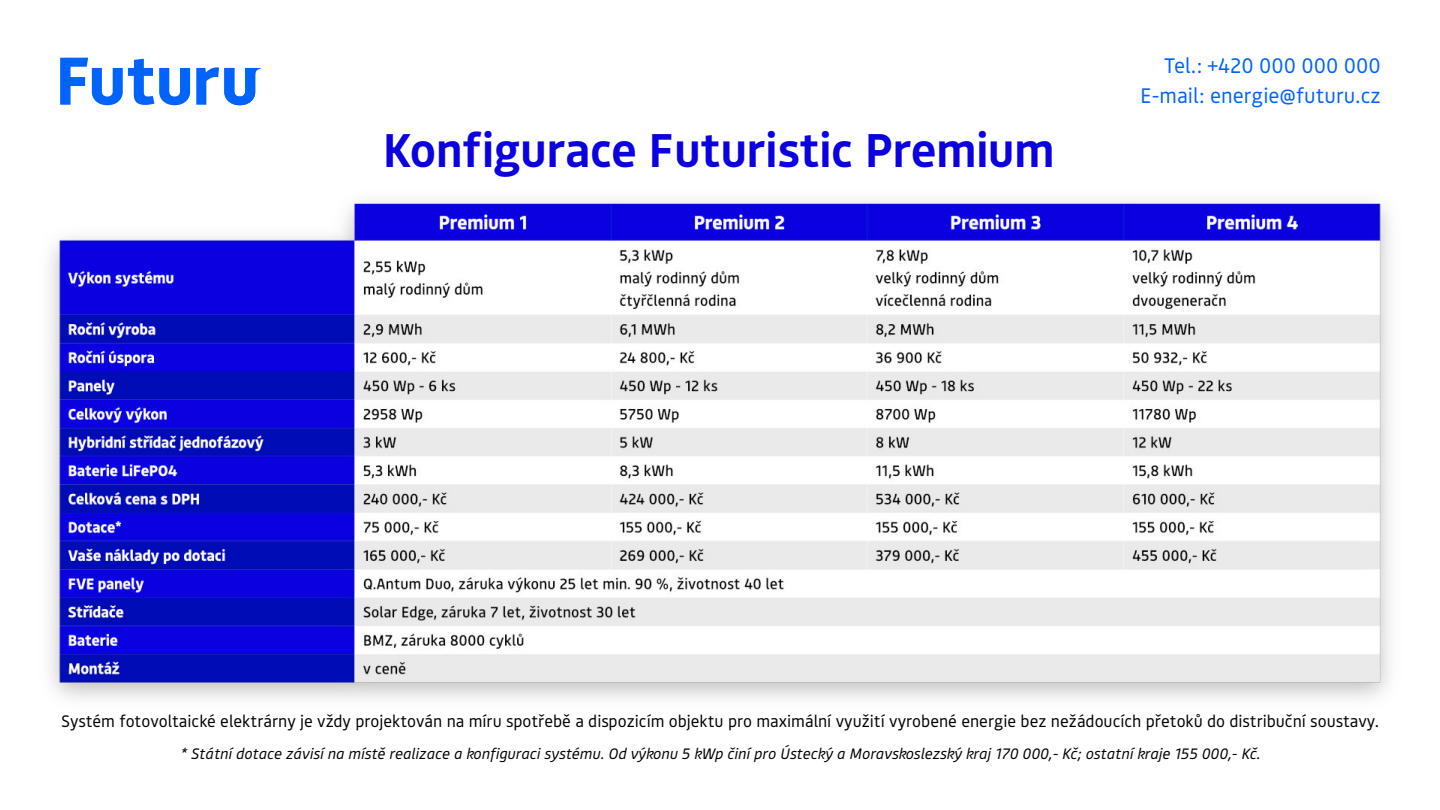
<style>
.page{position:relative;width:1440px;height:810px;background:#fff}
.page>*{position:absolute;margin:0;border:0;box-sizing:border-box;transform-origin:0 0}
.t1{font:600 47.03px "Bould";color:#0b00df}
.t2{font:20.92px/29.9px "Bould";color:#0064fc;text-align:right}
.t3{font:16.5px "Bould";color:#000}
.t4{font:italic 15px "Bould";color:#000}
</style>
<div class="page">
<img style="left:50px;top:200px;width:1340px;height:499px">
<svg style="left:60px;top:58px;width:130px;height:47px"></svg>
<svg style="left:196px;top:67px;width:66px;height:38px"></svg>
<h1 class="t1" style="left:383px;top:123px;width:673px">Konfigurace Futuristic Premium</h1>
<p class="t2" style="left:1140px;top:51px;width:242px">Tel.: +420 000 000 000<br>E-mail: energie@futuru.cz</p>
<p class="t3" style="left:61px;top:711px;width:1319px">Systém fotovoltaické elektrárny je vždy projektován na míru spotřebě a dispozicím objektu pro maximální využití vyrobené energie bez nežádoucích přetoků do distribuční soustavy.</p>
<p class="t4" style="left:180px;top:744px;width:1082px">* Státní dotace závisí na místě realizace a konfiguraci systému. Od výkonu 5 kWp činí pro Ústecký a Moravskoslezský kraj 170 000,- Kč; ostatní kraje 155 000,- Kč.</p>
</div>
